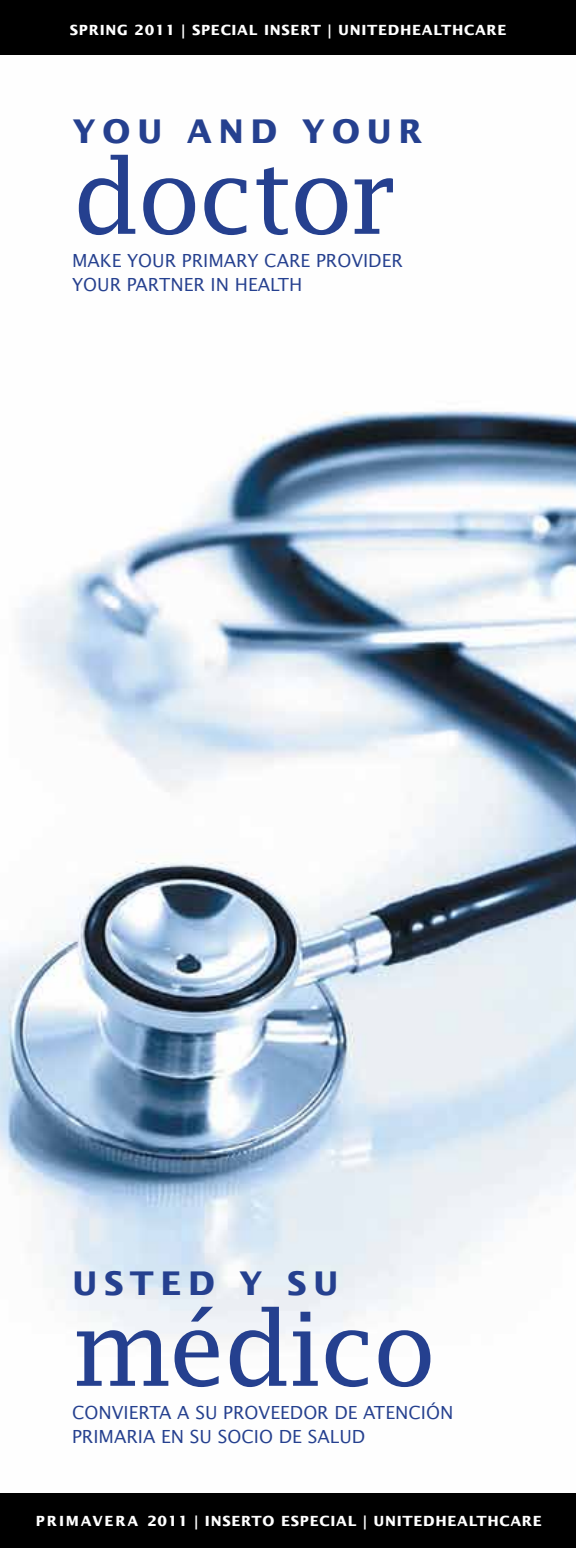
<style>
.page{position:relative;width:576px;height:1548px;background:#fff}
.page>*{position:absolute;margin:0;border:0;box-sizing:border-box;transform-origin:0 0}
.t1{font:102.6px "Lucida Fax";letter-spacing:-.03em;color:#25408f}
.t2{font:700 32.6px "Lucida Sans Std";letter-spacing:.2em;color:#25408f}
.t3{font:18px/24px "Lucida Sans Std";color:#25408f}
.t4{font:700 14px "Lucida Sans Std";letter-spacing:.05em;color:#fff}
</style>
<div class="page">
<img style="left:0;top:410px;width:576px;height:929px">
<div style="left:0;top:0;width:576px;height:55px;background:#000"></div>
<div style="left:0;top:1493px;width:576px;height:55px;background:#000"></div>
<p class="t4" style="left:70px;top:22px;width:10px">SPRIN</p>
<p class="t4" style="left:117px;top:22px;width:306px">G 2011 | SPECIAL I NSERT | UNITEDHEALT</p>
<p class="t4" style="left:452px;top:22px;width:24px">HCARE</p>
<h2 class="t2" style="left:72px;top:113px;width:352px">YOU AND YOU R</h2>
<h1 class="t1" style="left:72px;top:137px;width:326px">doctor</h1>
<p class="t3" style="left:72px;top:249px;width:14px">MAK</p>
<p class="t3" style="left:112px;top:249px;width:29px">E YOU</p>
<p class="t3" style="left:165px;top:249px;width:240px">R PRIMARY CARE PROVIDER</p>
<p class="t3" style="left:72px;top:273px;width:13px">YOU</p>
<p class="t3" style="left:110px;top:273px;width:191px">R PARTNER IN H EALTH</p>
<h2 class="t2" style="left:72px;top:1265px;width:263px">USTED Y SU</h2>
<h1 class="t1" style="left:72px;top:1289px;width:366px">médico</h1>
<p class="t3" style="left:72px;top:1401px;width:383px">CONVIERTA A SU PROVEEDOR DE ATENCIÓN<br>PRIMARIA EN SU SOCIO DE SALUD</p>
<p class="t4" style="left:36px;top:1513px;width:508px">P RIMAVERA 2011 | I NSERTO ESPECIAL | UNITEDH EALTHCARE</p>
</div>
